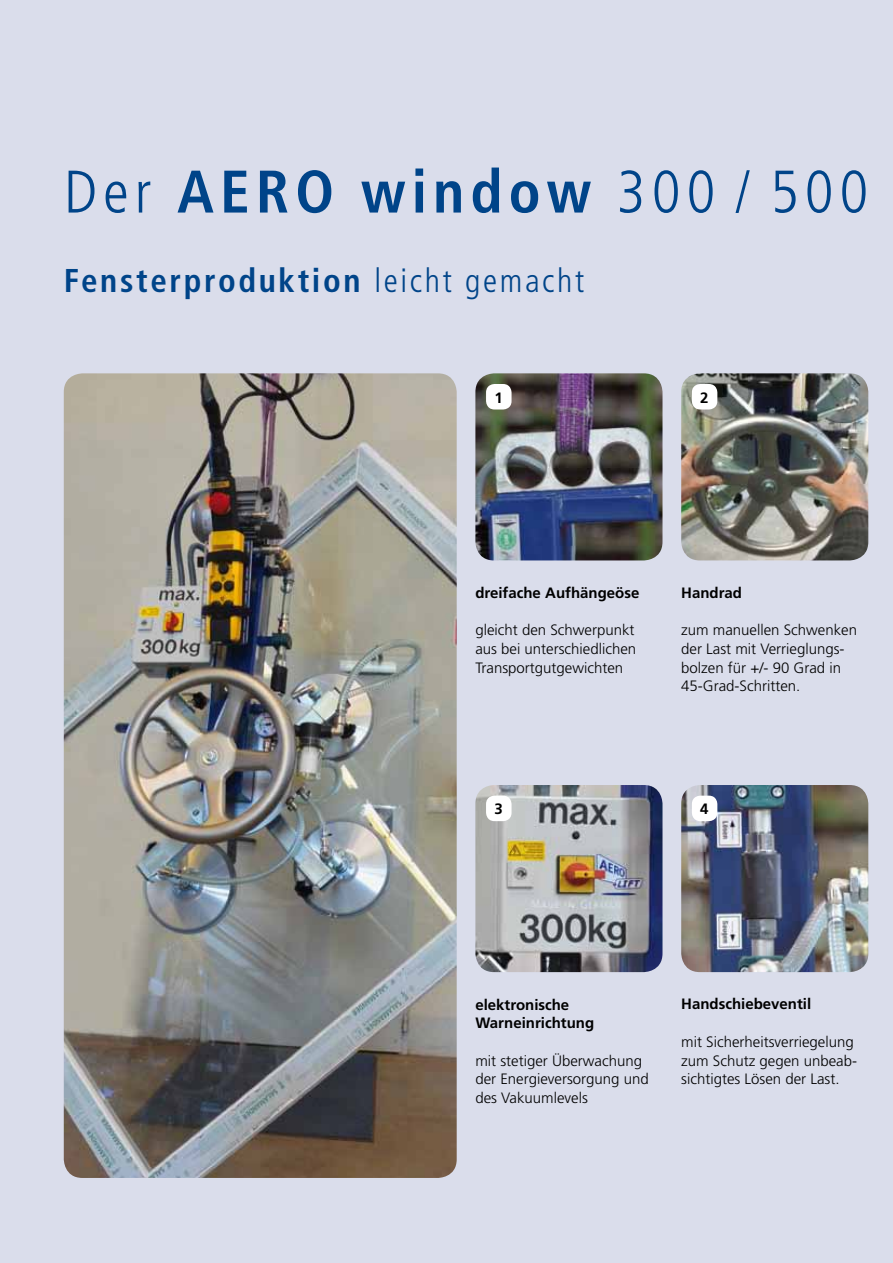
<style>
.page{position:relative;width:893px;height:1263px;background:#daddeb}
.page>*{position:absolute;margin:0;border:0;box-sizing:border-box;transform-origin:0 0}
.t1{font:300 condensed 60px "Frutiger";letter-spacing:.1em;color:#004489}
.t2{font:700 condensed 33px "Frutiger";letter-spacing:.08em;color:#004489}
.t3{font:300 15px/18.8px "Frutiger";color:#000}
.t4{font:700 15px/18.8px "Frutiger";color:#000}
.s1{font-weight:700}
.s2{font-weight:300}
</style>
<div class="page">
<img style="left:64px;top:373px;width:393px;height:805px">
<img style="left:475px;top:373px;width:187px;height:187px">
<img style="left:475px;top:785px;width:187px;height:187px">
<img style="left:681px;top:373px;width:187px;height:187px">
<img style="left:681px;top:785px;width:187px;height:187px">
<div style="left:486px;top:384px;width:26px;height:25px;background:#fff;border-radius:9px"></div>
<div style="left:692px;top:384px;width:25px;height:25px;background:#fff;border-radius:9px"></div>
<div style="left:486px;top:796px;width:26px;height:25px;background:#fff;border-radius:9px"></div>
<div style="left:692px;top:796px;width:25px;height:25px;background:#fff;border-radius:9px"></div>
<h1 class="t1" style="left:64px;top:158px;width:806px">Der <span class="s1">AERO window</span> 300 / 500</h1>
<h2 class="t2" style="left:64px;top:261px;width:522px">Fensterproduktion <span class="s2">leicht gemacht</span></h2>
<p class="t4" style="left:494px;top:388px;width:10px">1</p>
<p class="t4" style="left:700px;top:388px;width:10px">2</p>
<p class="t4" style="left:475px;top:583px;width:165px">dreifache Aufhängeöse</p>
<p class="t3" style="left:475px;top:621px;width:162px;text-align:justify">gleicht den Schwerpunkt aus bei unterschiedlichen Transportgutgewichten</p>
<p class="t4" style="left:681px;top:583px;width:62px">Handrad</p>
<p class="t3" style="left:681px;top:621px;width:177px">zum manuellen Schwenken der Last mit Verrieglungs&shy;bolzen für +/- 90 Grad in<br>45-Grad-Schritten.</p>
<p class="t4" style="left:494px;top:799px;width:10px">3</p>
<p class="t4" style="left:700px;top:799px;width:10px">4</p>
<p class="t4" style="left:475px;top:995px;width:120px">elektronische<br>Warneinrichtung</p>
<p class="t3" style="left:475px;top:1051px;width:175px">mit stetiger Überwachung der Energieversorgung und des Vakuumlevels</p>
<p class="t4" style="left:681px;top:995px;width:132px">Handschiebeventil</p>
<p class="t3" style="left:681px;top:1032px;width:177px">mit Sicherheitsverriegelung zum Schutz gegen unbeab&shy;sichtigtes Lösen der Last.</p>
</div>
